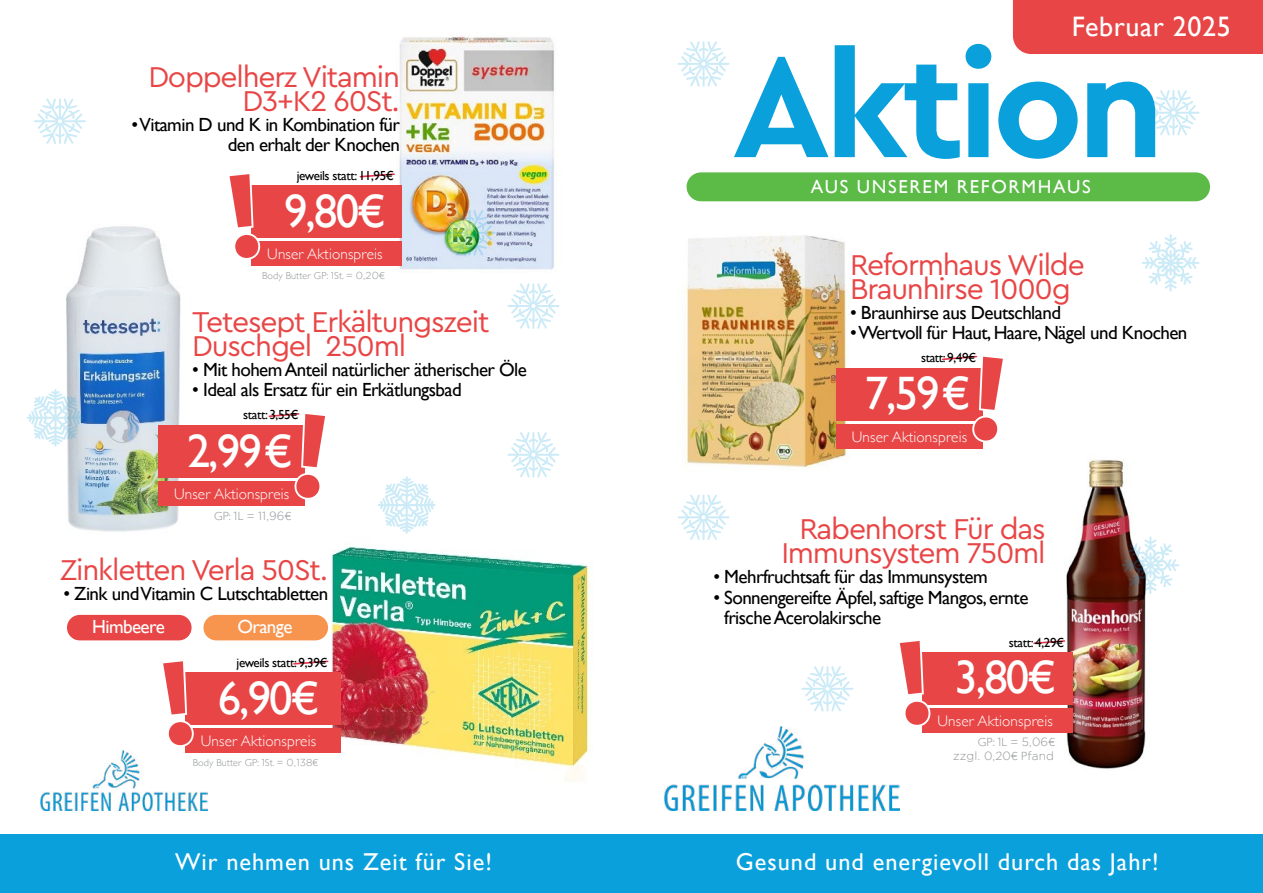
<style>
.page{position:relative;width:1263px;height:893px;background:#fff}
.page>*{position:absolute;margin:0;border:0;box-sizing:border-box;transform-origin:0 0}
.t1{font:700 149.25px "Cera Pro";letter-spacing:-.04em;color:#0aa0db}
.t2{font:46.8px "Gill Sans";letter-spacing:-.04em;color:#fff}
.t3{font:30px/23.9px "Cera Pro";letter-spacing:-.04em;color:#e84646}
.t4{font:28.2px "Gill Sans";letter-spacing:.02em;color:#fff}
.t5{font:24.3px "Gill Sans";letter-spacing:.04em;color:#fff}
.t6{font:19.05px/20.1px "Gill Sans";letter-spacing:-.03em;color:#000}
.t7{font:19.05px "Gill Sans";letter-spacing:-.03em;color:#fff}
.t8{font:18.75px "Gill Sans";letter-spacing:.09em;color:#fff}
.t9{font:300 15.15px "Gill Sans";letter-spacing:.01em;color:#fff}
.t10{font:13.2px "Gill Sans";letter-spacing:-.03em;color:#000}
.t11{font:300 11.85px "Gill Sans";color:#939598}
.t12{font:300 11.85px "Gotham";letter-spacing:.01em;color:#939598}
.t13{font:300 10.2px "Gill Sans";letter-spacing:.01em;color:#939598}
.s1{font-family:"Gotham"}
.s2{font-family:"Gill Sans"}
</style>
<div class="page">
<img style="left:684px;top:199px;width:186px;height:270px">
<div style="left:836px;top:368px;width:147px;height:53px;background:#e84646"></div>
<div style="left:836px;top:424px;width:147px;height:25px;background:#e84646"></div>
<svg style="left:942px;top:355px;width:61px;height:87px"></svg>
<div style="left:686px;top:172px;width:524px;height:29px;background:#5cba47;border-radius:14px"></div>
<div style="left:1013px;top:0;width:250px;height:54px;background:#e84646"></div>
<img style="left:665px;top:727px;width:234px;height:83px">
<img style="left:41px;top:751px;width:166px;height:59px">
<div style="left:0;top:834px;width:1263px;height:59px;background:#0aa0db"></div>
<img style="left:1065px;top:459px;width:81px;height:310px">
<div style="left:922px;top:652px;width:151px;height:53px;background:#e84646"></div>
<div style="left:922px;top:708px;width:151px;height:25px;background:#e84646"></div>
<svg style="left:1033px;top:640px;width:32px;height:4px"></svg>
<svg style="left:895px;top:641px;width:36px;height:88px"></svg>
<img style="left:355px;top:36px;width:199px;height:234px">
<svg style="left:359px;top:173px;width:36px;height:4px"></svg>
<div style="left:251px;top:186px;width:151px;height:52px;background:#e84646"></div>
<div style="left:251px;top:241px;width:151px;height:25px;background:#e84646"></div>
<svg style="left:229px;top:174px;width:34px;height:85px"></svg>
<img style="left:55px;top:226px;width:148px;height:306px">
<div style="left:158px;top:426px;width:147px;height:52px;background:#e84646"></div>
<div style="left:158px;top:481px;width:147px;height:25px;background:#e84646"></div>
<svg style="left:268px;top:413px;width:58px;height:87px"></svg>
<img style="left:319px;top:546px;width:274px;height:234px">
<svg style="left:293px;top:660px;width:36px;height:5px"></svg>
<div style="left:185px;top:673px;width:155px;height:52px;background:#e84646"></div>
<div style="left:185px;top:728px;width:155px;height:25px;background:#e84646"></div>
<svg style="left:163px;top:661px;width:34px;height:85px"></svg>
<div style="left:203px;top:615px;width:125px;height:25px;background:#f7944e;border-radius:13px"></div>
<div style="left:67px;top:615px;width:125px;height:25px;background:#e84646;border-radius:13px"></div>
<img style="left:444px;top:210px;width:52px;height:46px">
<svg style="left:34px;top:98px;width:52px;height:46px"></svg>
<svg style="left:27px;top:389px;width:57px;height:57px"></svg>
<svg style="left:378px;top:476px;width:57px;height:58px"></svg>
<svg style="left:1142px;top:234px;width:57px;height:58px"></svg>
<svg style="left:1121px;top:536px;width:58px;height:58px"></svg>
<svg style="left:678px;top:41px;width:51px;height:46px"></svg>
<svg style="left:802px;top:666px;width:51px;height:46px"></svg>
<svg style="left:678px;top:494px;width:51px;height:46px"></svg>
<svg style="left:507px;top:432px;width:52px;height:46px"></svg>
<svg style="left:507px;top:283px;width:52px;height:46px"></svg>
<svg style="left:1147px;top:90px;width:52px;height:46px"></svg>
<h3 class="t3" style="left:148px;top:66px;width:253px;text-align:right">Doppelherz Vitamin<br>D3+K2 60St.</h3>
<p class="t6" style="left:131px;top:116px;width:270px;text-align:right">• Vitamin D und K in Kombination für den erhalt der Knochen</p>
<p class="t10" style="left:297px;top:170px;width:99px">jeweils statt: 11,95€</p>
<h2 class="t2" style="left:284px;top:192px;width:103px">9,80€</h2>
<p class="t9" style="left:267px;top:248px;width:117px">Unser Aktionspreis</p>
<p class="t13" style="left:262px;top:271px;width:124px">Body Butter GP: <span class="s1">1</span>St. = <span class="s1">0,20</span>€</p>
<h3 class="t3" style="left:192px;top:312px;width:299px">Tetesept Erkältungszeit<br>Duschgel 250ml</h3>
<p class="t6" style="left:192px;top:361px;width:336px">• Mit hohem Anteil natürlicher ätherischer Öle</p>
<p class="t6" style="left:192px;top:381px;width:271px">• Ideal als Ersatz für ein Erkätlungsbad</p>
<h2 class="t2" style="left:187px;top:431px;width:107px">2,99 €</h2>
<p class="t9" style="left:174px;top:488px;width:117px">Unser Aktionspreis</p>
<p class="t10" style="left:243px;top:409px;width:57px">statt: 3,55€</p>
<p class="t11" style="left:214px;top:511px;width:79px">GP: <span class="s1">1</span>L = <span class="s1">11,96</span>€</p>
<h3 class="t3" style="left:60px;top:559px;width:270px">Zinkletten Verla 50St.</h3>
<p class="t6" style="left:63px;top:585px;width:266px">• Zink und Vitamin C Lutschtabletten</p>
<p class="t7" style="left:92px;top:619px;width:74px">Himbeere</p>
<p class="t7" style="left:237px;top:619px;width:57px">Orange</p>
<p class="t10" style="left:237px;top:657px;width:92px">jeweils statt: 9,39€</p>
<h2 class="t2" style="left:218px;top:679px;width:103px">6,90€</h2>
<p class="t9" style="left:201px;top:735px;width:117px">Unser Aktionspreis</p>
<p class="t13" style="left:193px;top:758px;width:127px">Body Butter GP: <span class="s1">1</span>St. = <span class="s1">0,138</span>€</p>
<p class="t5" style="left:175px;top:851px;width:318px">Wir nehmen uns Zeit für Sie!</p>
<h3 class="t4" style="left:1072px;top:14px;width:160px">Februar 2025</h3>
<h1 class="t1" style="left:732px;top:18px;width:434px">Aktion</h1>
<p class="t8" style="left:811px;top:179px;width:281px">AUS UNSEREM REFORMHAUS</p>
<h3 class="t3" style="left:850px;top:254px;width:236px">Reformhaus Wilde<br>Braunhirse 1000g</h3>
<p class="t6" style="left:850px;top:304px;width:212px">• Braunhirse aus Deutschland</p>
<p class="t6" style="left:850px;top:324px;width:339px">• Wertvoll für Haut, Haare, Nägel und Knochen</p>
<h2 class="t2" style="left:865px;top:374px;width:107px">7,59 €</h2>
<p class="t9" style="left:852px;top:430px;width:117px">Unser Aktionspreis</p>
<p class="t10" style="left:921px;top:352px;width:57px">statt: 9,49€</p>
<h3 class="t3" style="left:781px;top:519px;width:266px;text-align:right">Rabenhorst Für das<br>Immunsystem 750ml</h3>
<p class="t6" style="left:713px;top:568px;width:276px">• Mehrfruchtsaft für das Immunsystem</p>
<p class="t6" style="left:724px;top:588px;width:306px;text-indent:-11px">• Sonnengereifte Äpfel, saftige Mangos, ernte frische Acerolakirsche</p>
<p class="t10" style="left:1009px;top:637px;width:57px">statt: 4,29€</p>
<h2 class="t2" style="left:954px;top:658px;width:103px">3,80€</h2>
<p class="t9" style="left:937px;top:715px;width:117px">Unser Aktionspreis</p>
<p class="t11" style="left:978px;top:737px;width:79px">GP: <span class="s1">1</span>L = <span class="s1">5,06</span>€</p>
<p class="t12" style="left:953px;top:752px;width:102px">zzgl. 0,20<span class="s2">€ P</span>fand</p>
<p class="t5" style="left:736px;top:851px;width:424px">Gesund und energievoll durch das Jahr!</p>
</div>
